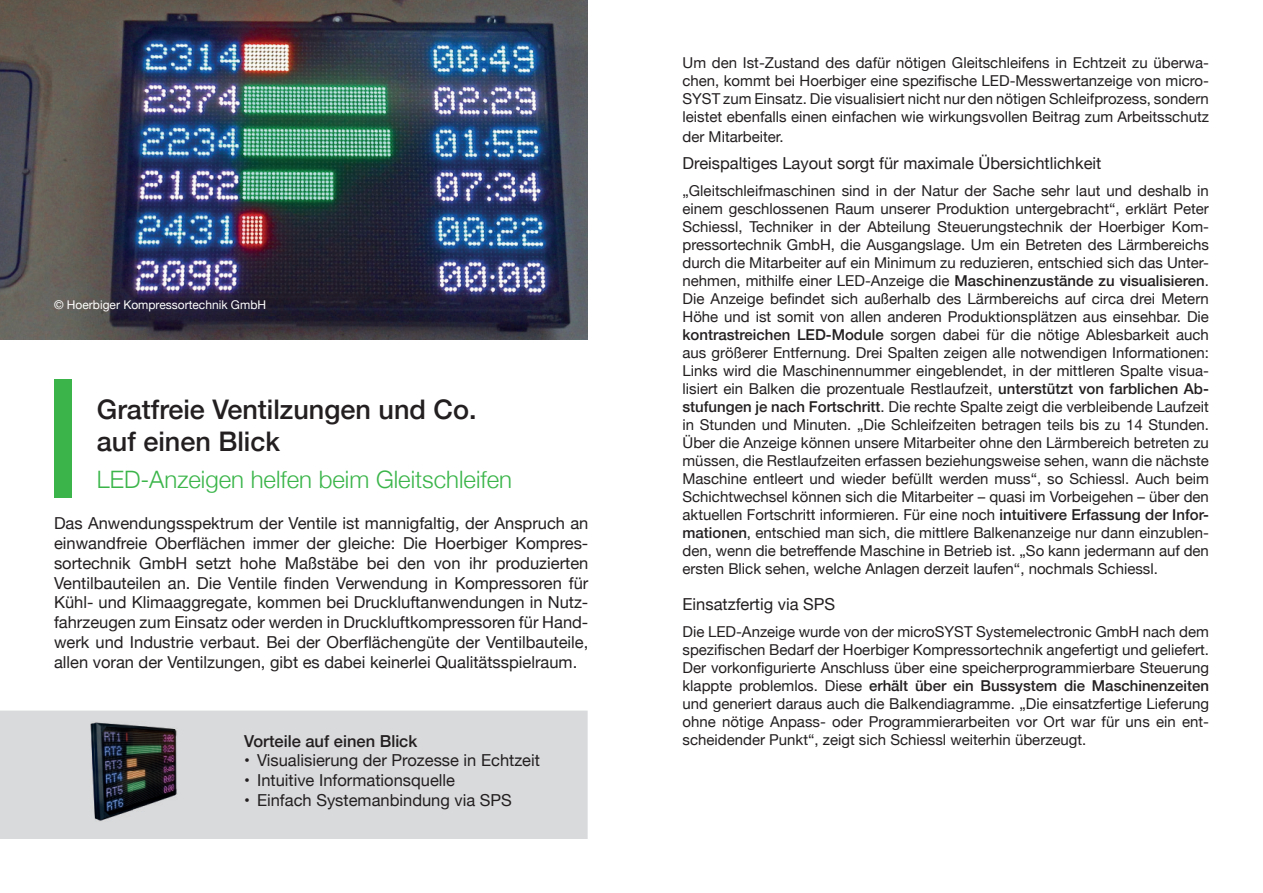
<style>
.page{position:relative;width:1263px;height:893px;background:#fff}
.page>*{position:absolute;margin:0;border:0;box-sizing:border-box;transform-origin:0 0}
.t1{font:500 27px/32.4px "Helvetica Neue";color:#231f20}
.t2{font:300 24px "Helvetica Neue";color:#3bb54a}
.t3{font:16.5px/19.8px "Helvetica Neue";color:#231f20;text-align:justify}
.t4{font:500 16.5px "Helvetica Neue";color:#231f20}
.t5{font:15px/18px "Helvetica Neue";color:#231f20;text-align:justify}
.t6{font:12px "Helvetica Neue";color:#fff}
.s1{font-weight:500}
</style>
<div class="page">
<div style="left:55px;top:379px;width:17px;height:118px;background:#3bb54a"></div>
<div style="left:0;top:711px;width:588px;height:128px;background:#d9dadc"></div>
<img style="left:90px;top:722px;width:87px;height:100px">
<img style="left:0;top:0;width:588px;height:339px">
<p class="t6" style="left:54px;top:297px;width:214px">© Hoerbiger Kompressortechnik GmbH</p>
<h1 class="t1" style="left:97px;top:391px;width:381px">Gratfreie Ventilzungen und Co. auf einen Blick</h1>
<h2 class="t2" style="left:97px;top:460px;width:417px">LED-Anzeigen helfen beim Gleitschleifen</h2>
<p class="t3" style="left:54px;top:514px;width:536px">Das Anwendungsspektrum der Ventile ist mannigfaltig, der Anspruch an einwandfreie Oberflächen immer der gleiche: Die Hoerbiger Kompres&shy;sortechnik GmbH setzt hohe Maßstäbe bei den von ihr produzierten Ventilbauteilen an. Die Ventile finden Verwendung in Kompressoren für Kühl- und Klimaaggregate, kommen bei Druckluftanwendungen in Nutz&shy;fahrzeugen zum Einsatz oder werden in Druckluftkompressoren für Hand&shy;werk und Industrie verbaut. Bei der Oberflächengüte der Ventilbauteile, allen voran der Ventilzungen, gibt es dabei keinerlei Qualitätsspielraum.</p>
<p class="t5" style="left:682px;top:55px;width:528px">Um den Ist-Zustand des dafür nötigen Gleitschleifens in Echtzeit zu überwa&shy;chen, kommt bei Hoerbiger eine spezifische LED-Messwertanzeige von micro-SYST zum Einsatz. Die visualisiert nicht nur den nötigen Schleifprozess, sondern leistet ebenfalls einen einfachen wie wirkungsvollen Beitrag zum Arbeitsschutz</p>
<p class="t5" style="left:682px;top:129px;width:103px">der Mitarbeiter.</p>
<p class="t3" style="left:682px;top:154px;width:420px">Dreispaltiges Layout sorgt für maximale Übersichtlichkeit</p>
<p class="t5" style="left:682px;top:183px;width:528px">„Gleitschleifmaschinen sind in der Natur der Sache sehr laut und deshalb in einem geschlossenen Raum unserer Produktion untergebracht“, erklärt Peter Schiessl, Techniker in der Abteilung Steuerungstechnik der Hoerbiger Kom&shy;pressortechnik GmbH, die Ausgangslage. Um ein Betreten des Lärmbereichs durch die Mitarbeiter auf ein Minimum zu reduzieren, entschied sich das Unter&shy;nehmen, mithilfe einer LED-Anzeige die <span class="s1">Maschinenzustände zu visualisieren</span>.<br>Die Anzeige befindet sich außerhalb des Lärmbereichs auf circa drei Metern Höhe und ist somit von allen anderen Produktionsplätzen aus einsehbar. Die <span class="s1">kontrastreichen LED-Module</span> sorgen dabei für die nötige Ablesbarkeit auch aus größerer Entfernung. Drei Spalten zeigen alle notwendigen Informationen:<br>Links wird die Maschinennummer eingeblendet, in der mittleren Spalte visua&shy;lisiert ein Balken die prozentuale Restlaufzeit, <span class="s1">unterstützt von farblichen Ab&shy;stufungen je nach Fortschritt</span>. Die rechte Spalte zeigt die verbleibende Laufzeit in Stunden und Minuten. „Die Schleifzeiten betragen teils bis zu 14 Stunden.<br>Über die Anzeige können unsere Mitarbeiter ohne den Lärmbereich betreten zu müssen, die Restlaufzeiten erfassen beziehungsweise sehen, wann die nächste Maschine entleert und wieder befüllt werden muss“, so Schiessl. Auch beim Schichtwechsel können sich die Mitarbeiter – quasi im Vorbeigehen – über den aktuellen Fortschritt informieren. Für eine noch <span class="s1">intuitivere Erfassung der Infor&shy;mationen</span>, entschied man sich, die mittlere Balkenanzeige nur dann einzublen&shy;den, wenn die betreffende Maschine in Betrieb ist. „So kann jedermann auf den ersten Blick sehen, welche Anlagen derzeit laufen“, nochmals Schiessl.</p>
<p class="t3" style="left:682px;top:595px;width:154px">Einsatzfertig via SPS</p>
<p class="t5" style="left:682px;top:624px;width:528px">Die LED-Anzeige wurde von der microSYST Systemelectronic GmbH nach dem spezifischen Bedarf der Hoerbiger Kompressortechnik angefertigt und geliefert.<br>Der vorkonfigurierte Anschluss über eine speicherprogrammierbare Steuerung klappte problemlos. Diese <span class="s1">erhält über ein Bussystem die Maschinenzeiten </span>und generiert daraus auch die Balkendiagramme. „Die einsatzfertige Lieferung ohne nötige Anpass- oder Programmierarbeiten vor Ort war für uns ein ent-</p>
<p class="t4" style="left:244px;top:727px;width:175px">Vorteile auf einen Blick</p>
<p class="t5" style="left:682px;top:732px;width:405px">scheidender Punkt“, zeigt sich Schiessl weiterhin überzeugt.</p>
<p class="t3" style="left:244px;top:751px;width:297px">• Visualisierung der Prozesse in Echtzeit</p>
<p class="t3" style="left:244px;top:771px;width:212px">• Intuitive Informationsquelle</p>
<p class="t3" style="left:244px;top:791px;width:269px">• Einfach Systemanbindung via SPS</p>
</div>
